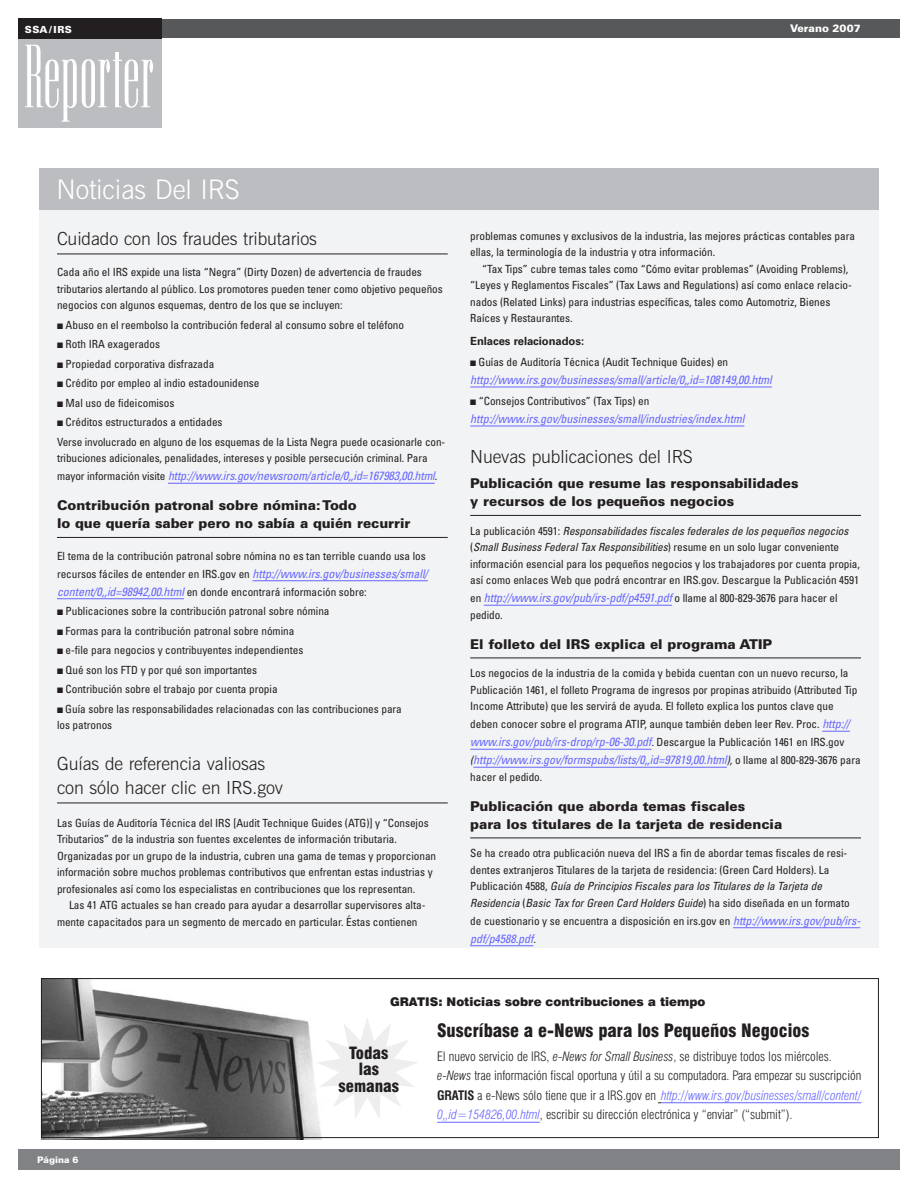
<style>
.page{position:relative;width:918px;height:1188px;background:#fff}
.page>*{position:absolute;margin:0;border:0;box-sizing:border-box;transform-origin:0 0}
.t1{font:78px "Ultra Condensed Serif";letter-spacing:-.01em;color:#fff}
.t2{font:300 27px "News Gothic BT";letter-spacing:-.005em;color:#fff}
.t3{font:300 18px/24px "News Gothic BT";letter-spacing:-.005em;color:#231f20}
.t4{font:900 condensed 18px "Swiss 721 BT";color:#231f20}
.t5{font:900 condensed 16.5px/16.5px "Swiss 721 BT";color:#231f20;text-align:center}
.t6{font:900 13.5px/18px "Univers";letter-spacing:-.005em;color:#231f20}
.t7{font:300 condensed 12.75px/19.5px "Swiss 721 BT";letter-spacing:-.005em;color:#231f20}
.t8{font:italic condensed 12px/18px "Univers";letter-spacing:-.005em;color:#66f}
.t9{font:900 12px "Swiss 721 BT";color:#231f20}
.t10{font:condensed 11.25px/16.5px "Univers";letter-spacing:-.005em;color:#231f20}
.t11{font:700 11.25px "Univers";letter-spacing:-.005em;color:#231f20}
.t12{font:900 10.5px "Univers";color:#fff}
.t13{font:900 9.75px "Univers";letter-spacing:.05em;color:#fff}
.t14{font:900 9px "Univers";color:#fff}
.s1{font-style:normal;font-size:11.25px;color:#231f20}
.s2{font-style:italic;font-size:12px;color:#66f}
.s3{font-style:italic}
.s4{font-size:11.25px;color:#231f20}
.s5{font-weight:700}
.s6{font-style:italic;color:#66f}
</style>
<div class="page">
<div style="left:18px;top:19px;width:882px;height:19px;background:#57585a"></div>
<div style="left:18px;top:18px;width:144px;height:21px;background:#231f20"></div>
<div style="left:18px;top:39px;width:144px;height:89px;background:#bcbdc0"></div>
<div style="left:18px;top:1149px;width:882px;height:21px;background:#808285"></div>
<div style="left:39px;top:170px;width:840px;height:778px;background:#f2f3f4"></div>
<div style="left:39px;top:168px;width:840px;height:41px;background:#bcbdc0"></div>
<hr style="left:57px;top:254px;width:391px;height:1px;background:#231f20">
<hr style="left:168px;top:483px;width:267px;height:1px;background:#66f">
<hr style="left:57px;top:537px;width:391px;height:1px;background:#231f20">
<hr style="left:253px;top:580px;width:175px;height:1px;background:#66f">
<hr style="left:57px;top:598px;width:127px;height:1px;background:#66f">
<hr style="left:57px;top:803px;width:391px;height:1px;background:#231f20">
<hr style="left:470px;top:387px;width:302px;height:1px;background:#66f">
<hr style="left:470px;top:426px;width:274px;height:1px;background:#66f">
<hr style="left:470px;top:515px;width:391px;height:1px;background:#231f20">
<hr style="left:484px;top:605px;width:188px;height:1px;background:#66f">
<hr style="left:470px;top:658px;width:391px;height:1px;background:#231f20">
<svg style="left:822px;top:731px;width:28px;height:1px"></svg>
<hr style="left:470px;top:749px;width:182px;height:1px;background:#66f">
<hr style="left:473px;top:767px;width:254px;height:1px;background:#66f">
<hr style="left:470px;top:838px;width:391px;height:1px;background:#231f20">
<hr style="left:733px;top:927px;width:127px;height:1px;background:#66f">
<hr style="left:470px;top:945px;width:63px;height:1px;background:#66f">
<img style="left:42px;top:980px;width:306px;height:159px">
<hr style="left:661px;top:1102px;width:200px;height:1px;background:#66f">
<hr style="left:437px;top:1122px;width:103px;height:1px;background:#66f">
<svg style="left:316px;top:1017px;width:101px;height:102px"></svg>
<div style="left:41px;top:978px;width:838px;height:160px;border:1px solid #231f20"></div>
<p class="t13" style="left:25px;top:23px;width:49px">SSA/IRS</p>
<h1 class="t1" style="left:23px;top:29px;width:133px">Reporter</h1>
<h2 class="t2" style="left:57px;top:173px;width:185px">Noticias Del IRS</h2>
<h3 class="t3" style="left:57px;top:226px;width:262px">Cuidado con los fraudes tributarios</h3>
<p class="t10" style="left:57px;top:264px;width:387px">Cada año el IRS expide una lista “Negra” (Dirty Dozen) de advertencia de fraudes tributarios alertando al público. Los promotores pueden tener como objetivo pequeños negocios con algunos esquemas, dentro de los que se incluyen:</p>
<p class="t10" style="left:57px;top:316px;width:349px">■ Abuso en el reembolso la contribución federal al consumo sobre el teléfono</p>
<p class="t10" style="left:57px;top:336px;width:105px">■ Roth IRA exagerados</p>
<p class="t10" style="left:57px;top:355px;width:159px">■ Propiedad corporativa disfrazada</p>
<p class="t10" style="left:57px;top:375px;width:204px">■ Crédito por empleo al indio estadounidense</p>
<p class="t10" style="left:57px;top:394px;width:119px">■ Mal uso de fideicomisos</p>
<p class="t10" style="left:57px;top:412px;width:390px;line-height:19.5px">■ Créditos estructurados a entidades<br>Verse involucrado en alguno de los esquemas de la Lista Negra puede ocasionarle con-</p>
<p class="t10" style="left:57px;top:450px;width:372px">tribuciones adicionales, penalidades, intereses y posible persecución criminal. Para</p>
<p class="t8" style="left:57px;top:467px;width:382px"><span class="s1">mayor información visite</span> http://www.irs.gov/newsroom/article/0,,id=167983,00.html<span class="s1">.</span></p>
<p class="t6" style="left:57px;top:496px;width:355px">Contribución patronal sobre nómina: Todo<br>lo que quería saber pero no sabía a quién recurrir</p>
<p class="t10" style="left:57px;top:547px;width:372px;line-height:18px">El tema de la contribución patronal sobre nómina no es tan terrible cuando usa los recursos fáciles de entender en IRS.gov en <span class="s2">http://www.irs.gov/businesses/small/ content/0,,id=98942,00.html</span> en donde encontrará información sobre:</p>
<p class="t10" style="left:57px;top:603px;width:274px">■ Publicaciones sobre la contribución patronal sobre nómina</p>
<p class="t10" style="left:57px;top:622px;width:239px">■ Formas para la contribución patronal sobre nómina</p>
<p class="t10" style="left:57px;top:642px;width:248px">■ e-file para negocios y contribuyentes independientes</p>
<p class="t10" style="left:57px;top:661px;width:202px">■ Qué son los FTD y por qué son importantes</p>
<p class="t10" style="left:57px;top:681px;width:222px">■ Contribución sobre el trabajo por cuenta propia</p>
<p class="t10" style="left:57px;top:700px;width:346px">■ Guía sobre las responsabilidades relacionadas con las contribuciones para los patronos</p>
<h3 class="t3" style="left:57px;top:751px;width:228px">Guías de referencia valiosas con sólo hacer clic en IRS.gov</h3>
<p class="t10" style="left:57px;top:814px;width:381px">Las Guías de Auditoría Técnica del IRS [Audit Technique Guides (ATG)] y “Consejos Tributarios” de la industria son fuentes excelentes de información tributaria.<br>Organizadas por un grupo de la industria, cubren una gama de temas y proporcionan información sobre muchos problemas contributivos que enfrentan estas industrias y profesionales así como los especialistas en contribuciones que los representan.</p>
<p class="t10" style="left:57px;top:897px;width:370px;text-indent:12px">Las 41 ATG actuales se han creado para ayudar a desarrollar supervisores alta&shy;mente capacitados para un segmento de mercado en particular. Éstas contienen</p>
<p class="t12" style="left:790px;top:21px;width:72px">Verano 2007</p>
<p class="t10" style="left:470px;top:228px;width:386px">problemas comunes y exclusivos de la industria, las mejores prácticas contables para ellas, la terminología de la industria y otra información.</p>
<p class="t10" style="left:470px;top:261px;width:383px;text-indent:12px">“Tax Tips” cubre temas tales como “Cómo evitar problemas” (Avoiding Problems), “Leyes y Reglamentos Fiscales” (Tax Laws and Regulations) así como enlace relacio&shy;nados (Related Links) para industrias específicas, tales como Automotriz, Bienes Raíces y Restaurantes.</p>
<p class="t11" style="left:470px;top:334px;width:115px">Enlaces relacionados:</p>
<p class="t10" style="left:470px;top:354px;width:260px">■ Guías de Auditoría Técnica (Audit Technique Guides) en</p>
<p class="t8" style="left:470px;top:371px;width:303px">http://www.irs.gov/businesses/small/article/0,,id=108149,00.html</p>
<p class="t10" style="left:470px;top:393px;width:181px">■ “Consejos Contributivos” (Tax Tips) en</p>
<p class="t8" style="left:470px;top:410px;width:276px">http://www.irs.gov/businesses/small/industries/index.html</p>
<h3 class="t3" style="left:470px;top:444px;width:224px">Nuevas publicaciones del IRS</h3>
<p class="t6" style="left:470px;top:474px;width:330px">Publicación que resume las responsabilidades y recursos de los pequeños negocios</p>
<p class="t10" style="left:470px;top:522px;width:391px">La publicación 4591: <span class="s3">Responsabilidades fiscales federales de los pequeños negocios </span>(<span class="s3">Small Business Federal Tax Responsibilities</span>) resume en un solo lugar conveniente información esencial para los pequeños negocios y los trabajadores por cuenta propia, así como enlaces Web que podrá encontrar en IRS.gov. Descargue la Publicación 4591</p>
<p class="t8" style="left:470px;top:589px;width:369px"><span class="s1">en</span> http://www.irs.gov/pub/irs-pdf/p4591.pdf <span class="s1">o llame al 800-829-3676 para hacer el</span></p>
<p class="t10" style="left:470px;top:606px;width:34px">pedido.</p>
<p class="t6" style="left:470px;top:635px;width:304px">El folleto del IRS explica el programa ATIP</p>
<p class="t10" style="left:470px;top:665px;width:389px">Los negocios de la industria de la comida y bebida cuentan con un nuevo recurso, la<br>Publicación 1461, el folleto Programa de ingresos por propinas atribuido (Attributed Tip<br>Income Attribute) que les servirá de ayuda. El folleto explica los puntos clave que</p>
<p class="t10" style="left:470px;top:716px;width:381px">deben conocer sobre el programa ATIP, aunque también deben leer Rev. Proc. <span class="s2">http://</span></p>
<p class="t8" style="left:470px;top:733px;width:392px">www.irs.gov/pub/irs-drop/rp-06-30.pdf<span class="s4">.</span> <span class="s1">Descargue la Publicación 1461 en IRS.gov </span><span class="s4">(</span>http://www.irs.gov/formspubs/lists/0,,id=97819,00.html<span class="s4">),</span> <span class="s1">o llame al 800-829-3676 para</span></p>
<p class="t10" style="left:470px;top:768px;width:74px">hacer el pedido.</p>
<p class="t6" style="left:470px;top:797px;width:313px">Publicación que aborda temas fiscales<br>para los titulares de la tarjeta de residencia</p>
<p class="t10" style="left:470px;top:845px;width:381px">Se ha creado otra publicación nueva del IRS a fin de abordar temas fiscales de resi&shy;dentes extranjeros Titulares de la tarjeta de residencia: (Green Card Holders). La Publicación 4588, <span class="s3">Guía de Principios Fiscales para los Titulares de la Tarjeta de Residencia</span> (<span class="s3">Basic Tax for Green Card Holders Guide</span>) ha sido diseñada en un formato</p>
<p class="t10" style="left:470px;top:912px;width:392px">de cuestionario y se encuentra a disposición en irs.gov en <span class="s2">http://www.irs.gov/pub/irs-</span></p>
<p class="t8" style="left:470px;top:929px;width:67px">pdf/p4588.pdf<span class="s4">.</span></p>
<p class="t14" style="left:37px;top:1154px;width:34px">Página</p>
<p class="t9" style="left:390px;top:994px;width:317px">GRATIS: Noticias sobre contribuciones a tiempo</p>
<h3 class="t5" style="left:339px;top:1044px;width:62px">Todas las semanas</h3>
<h3 class="t4" style="left:437px;top:1019px;width:374px">Suscríbase a e-News para los Pequeños Negocios</h3>
<p class="t7" style="left:437px;top:1046px;width:426px">El nuevo servicio de IRS, <span class="s3">e-News for Small Business</span>, se distribuye todos los miércoles. <span class="s3">e-News</span> trae información fiscal oportuna y útil a su computadora. Para empezar su suscripción <span class="s5">GRATIS</span> a e-News sólo tiene que ir a IRS.gov en <span class="s6">http://www.irs.gov/businesses/small/content/ 0,,id=154826,00.html</span>, escribir su dirección electrónica y “enviar” (“submit”).</p>
</div>
